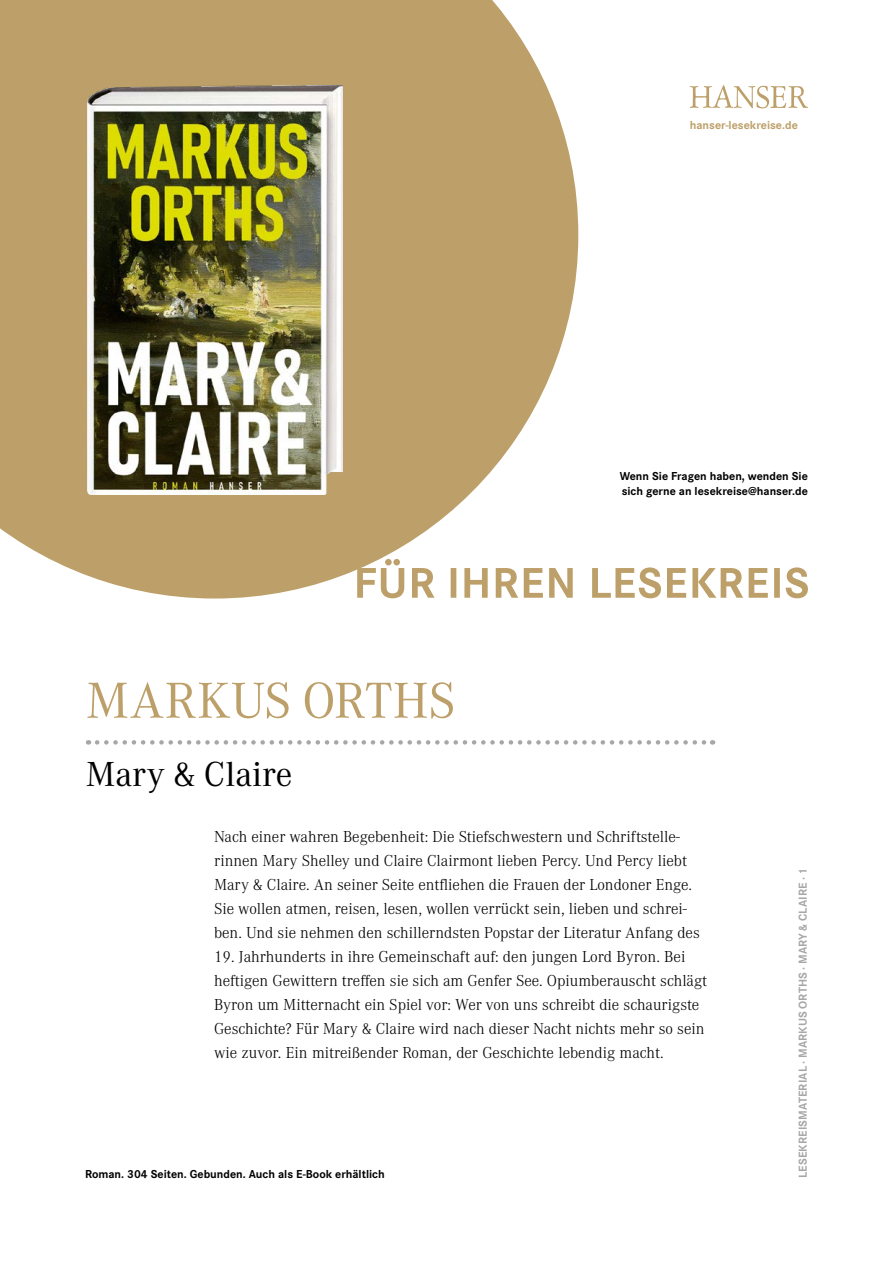
<style>
.page{position:relative;width:893px;height:1263px;background:#fff}
.page>*{position:absolute;margin:0;border:0;box-sizing:border-box;transform-origin:0 0}
.t1{font:52.5px "Corporate A";color:#bda069}
.t2{font:36px "Corporate A";color:#000}
.t3{font:300 16.5px/24px "Corporate A";color:#000}
.t4{font:700 12px/15px "Corporate S Pro";color:#000}
.t5{font:700 12px "Corporate S Pro";letter-spacing:.005em;color:#a7a7a8}
.t6{font:700 12px "Corporate S Pro";color:#bda069}
</style>
<div class="page">
<svg style="left:0;top:0;width:578px;height:598px;background:#c5ac7d"></svg>
<svg style="left:357px;top:559px;width:451px;height:39px"></svg>
<svg style="left:97px;top:740px;width:616px;height:5px"></svg>
<svg style="left:690px;top:85px;width:118px;height:23px"></svg>
<img style="left:87px;top:85px;width:255px;height:410px">
<p class="t6" style="left:690px;top:115px;width:110px">hanser-lesekreise.de</p>
<h1 class="t1" style="left:86px;top:665px;width:371px">MARKUS ORTHS</h1>
<h2 class="t2" style="left:86px;top:750px;width:208px">Mary &amp; Claire</h2>
<p class="t4" style="left:620px;top:467px;width:190px">Wenn Sie Fragen haben, wenden Sie sich gerne an lesekreise@hanser.de</p>
<p class="t3" style="left:214px;top:824px;width:487px">Nach einer wahren Begebenheit: Die Stiefschwestern und Schriftstelle&shy;rinnen Mary Shelley und Claire Clairmont lieben Percy. Und Percy liebt Mary &amp; Claire. An seiner Seite entfliehen die Frauen der Londoner Enge.<br>Sie wollen atmen, reisen, lesen, wollen verrückt sein, lieben und schrei&shy;ben. Und sie nehmen den schillerndsten Popstar der Literatur Anfang des</p>
<p class="t3" style="left:214px;top:944px;width:495px">19. Jahrhunderts in ihre Gemeinschaft auf: den jungen Lord Byron. Bei heftigen Gewittern treffen sie sich am Genfer See. Opiumberauscht schlägt Byron um Mitternacht ein Spiel vor: Wer von uns schreibt die schaurigste Geschichte? Für Mary &amp; Claire wird nach dieser Nacht nichts mehr so sein wie zuvor. Ein mitreißender Roman, der Geschichte lebendig macht.</p>
<p class="t4" style="left:85px;top:1165px;width:301px">Roman. 304 Seiten. Gebunden. Auch als E-Book erhältlich</p>
<p class="t5" style="left:793px;top:1178px;width:312px;rotate:-90deg">LESEKREISMATERIAL · MARKUS ORTHS · MARY &amp; CLAIRE · 1</p>
</div>
